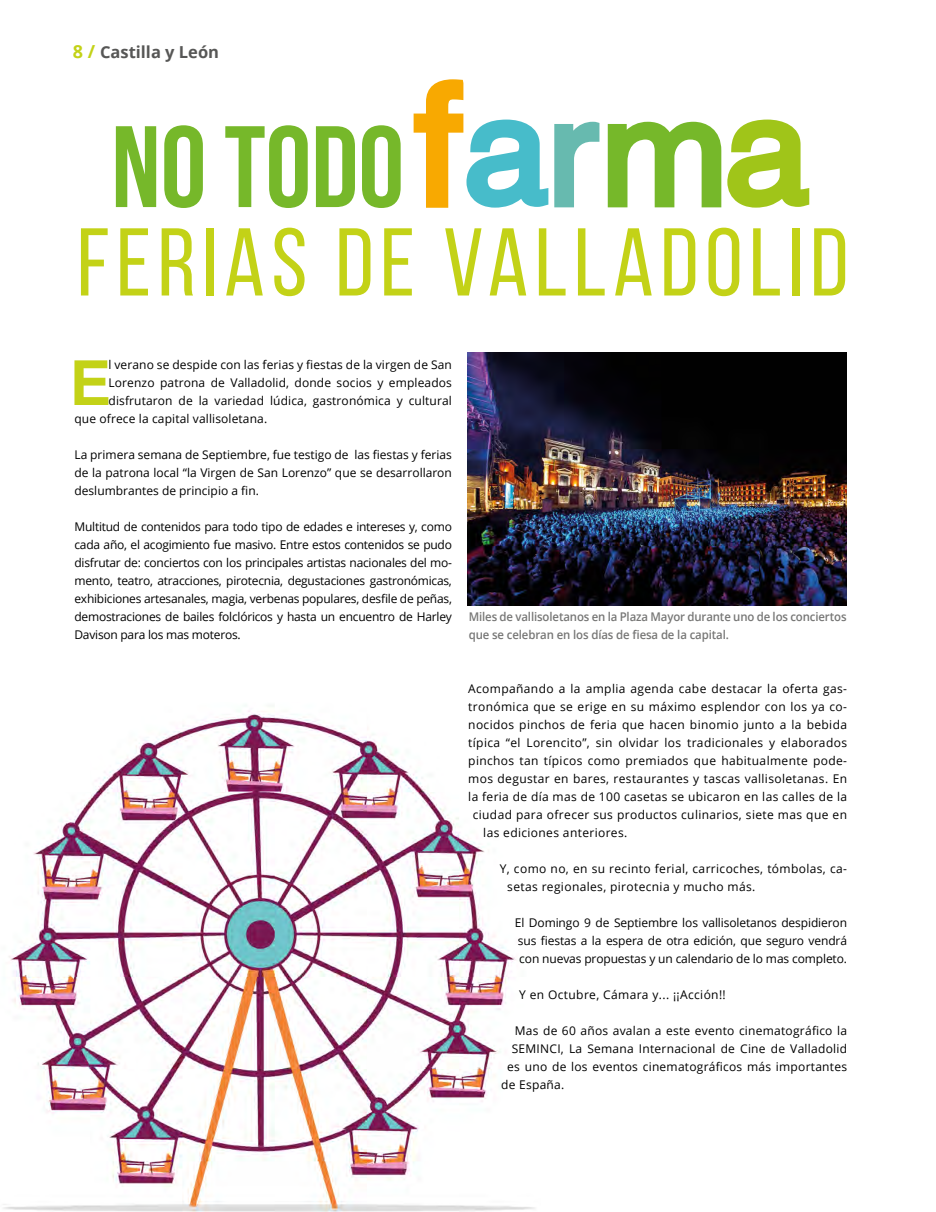
<style>
.page{position:relative;width:936px;height:1212px;background:#fff}
.page>*{position:absolute;margin:0;border:0;box-sizing:border-box;transform-origin:0 0}
.t1{font:700 115.5px "Bebas Neue";color:#76b82a}
.t2{font:96px "Bebas Neue";letter-spacing:.07em;color:#c3d217}
.t3{font:62.1px "Coolvetica";color:#c3d217}
.t4{font:700 16.5px "Open Sans";color:#575756}
.t5{font:12px/18px "Open Sans";letter-spacing:.03em;color:#000;text-align:justify}
.t6{font:12px "Open Sans";letter-spacing:.01em;color:#000}
.t7{font:600 12px/18px "Open Sans";letter-spacing:-.01em;color:#777776;scale:.95 1}
.s1{font-size:18px;color:#c3d217}
</style>
<div class="page">
<img style="left:3px;top:705px;width:532px;height:507px">
<svg style="left:727px;top:120px;width:82px;height:88px"></svg>
<svg style="left:607px;top:122px;width:114px;height:85px"></svg>
<svg style="left:554px;top:122px;width:45px;height:85px"></svg>
<svg style="left:413px;top:79px;width:135px;height:129px"></svg>
<img style="left:468px;top:352px;width:378px;height:254px">
<h3 class="t4" style="left:73px;top:40px;width:148px"><span class="s1">8 /</span> Castilla y León</h3>
<h1 class="t1" style="left:111px;top:104px;width:294px">NO TODO</h1>
<h2 class="t2" style="left:77px;top:210px;width:772px">FERIAS DE VALLADOLID</h2>
<h3 class="t3" style="left:74px;top:350px;width:36px">E</h3>
<p class="t6" style="left:108px;top:356px;width:345px">l verano se despide con las ferias y fiestas de la virgen de San</p>
<p class="t6" style="left:108px;top:374px;width:345px">Lorenzo patrona de Valladolid, donde socios y empleados</p>
<p class="t6" style="left:108px;top:392px;width:345px">disfrutaron de la variedad lúdica, gastronómica y cultural</p>
<p class="t6" style="left:74px;top:410px;width:194px">que ofrece la capital vallisoletana.</p>
<p class="t5" style="left:74px;top:445px;width:379px">La primera semana de Septiembre, fue testigo de las fiestas y ferias de la patrona local “la Virgen de San Lorenzo” que se desarrollaron deslumbrantes de principio a fin.</p>
<p class="t5" style="left:74px;top:517px;width:379px">Multitud de contenidos para todo tipo de edades e intereses y, como cada año, el acogimiento fue masivo. Entre estos contenidos se pudo disfrutar de: conciertos con los principales artistas nacionales del mo&shy;mento, teatro, atracciones, pirotecnia, degustaciones gastronómicas, exhibiciones artesanales, magia, verbenas populares, desfile de peñas, demostraciones de bailes folclóricos y hasta un encuentro de Harley Davison para los mas moteros.</p>
<p class="t7" style="left:468px;top:607px;width:399px">Miles de vallisoletanos en la Plaza Mayor durante uno de los conciertos que se celebran en los días de fiesa de la capital.</p>
<p class="t5" style="left:468px;top:679px;width:380px">Acompañando a la amplia agenda cabe destacar la oferta gas-</p>
<p class="t5" style="left:468px;top:697px;width:380px">tronómica que se erige en su máximo esplendor con los ya co-</p>
<p class="t5" style="left:468px;top:715px;width:380px">nocidos pinchos de feria que hacen binomio junto a la bebida</p>
<p class="t5" style="left:468px;top:733px;width:380px">típica “el Lorencito”, sin olvidar los tradicionales y elaborados</p>
<p class="t5" style="left:468px;top:751px;width:380px">pinchos tan típicos como premiados que habitualmente pode-</p>
<p class="t5" style="left:468px;top:769px;width:380px">mos degustar en bares, restaurantes y tascas vallisoletanas. En</p>
<p class="t5" style="left:468px;top:787px;width:380px">la feria de día mas de 100 casetas se ubicaron en las calles de la</p>
<p class="t5" style="left:472px;top:805px;width:376px">ciudad para ofrecer sus productos culinarios, siete mas que en</p>
<p class="t5" style="left:483px;top:823px;width:145px">las ediciones anteriores.</p>
<p class="t5" style="left:507px;top:859px;width:341px;text-indent:-8px">Y, como no, en su recinto ferial, carricoches, tómbolas, ca&shy;setas regionales, pirotecnia y mucho más.</p>
<p class="t5" style="left:514px;top:913px;width:334px">El Domingo 9 de Septiembre los vallisoletanos despidieron sus fiestas a la espera de otra edición, que seguro vendrá con nuevas propuestas y un calendario de lo mas completo.</p>
<p class="t5" style="left:519px;top:985px;width:208px">Y en Octubre, Cámara y... ¡¡Acción!!</p>
<p class="t5" style="left:514px;top:1021px;width:334px">Mas de 60 años avalan a este evento cinematográfico la</p>
<p class="t5" style="left:512px;top:1039px;width:337px">SEMINCI, La Semana Internacional de Cine de Valladolid</p>
<p class="t5" style="left:507px;top:1057px;width:341px">es uno de los eventos cinematográficos más importantes</p>
<p class="t5" style="left:501px;top:1075px;width:65px">de España.</p>
</div>
